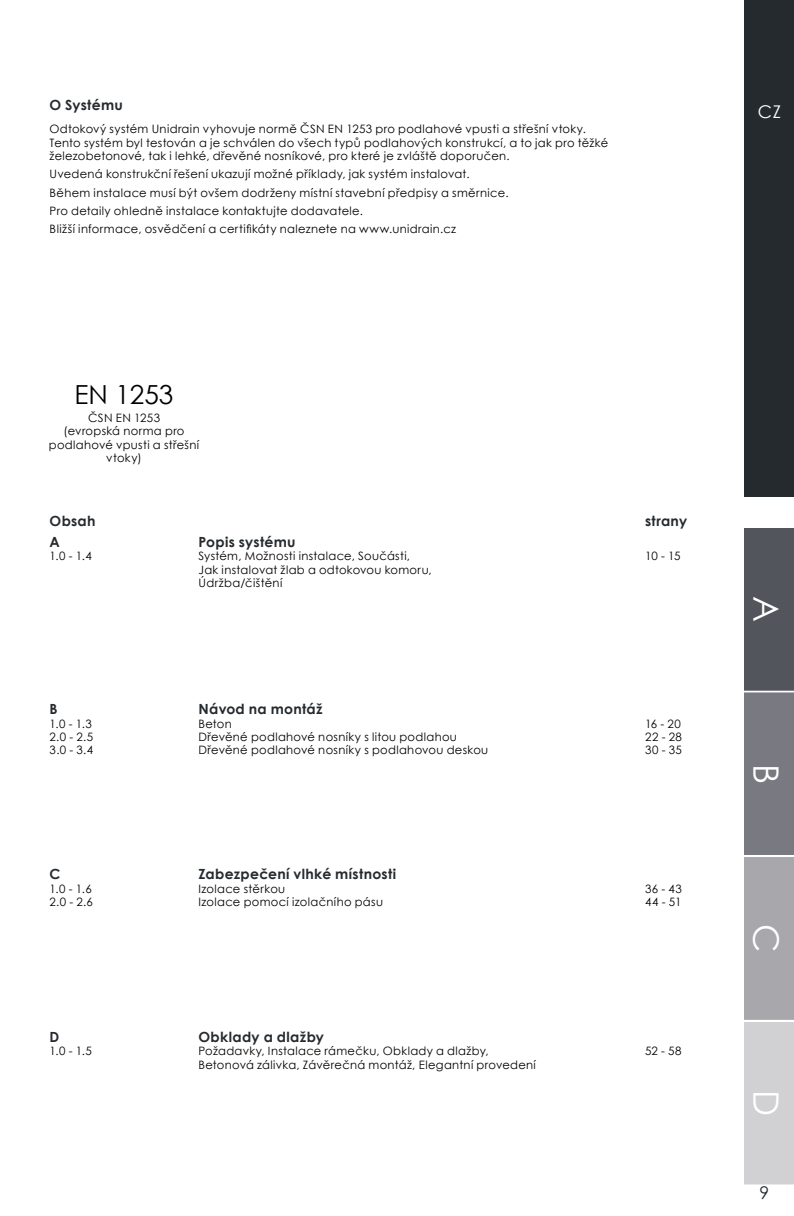
<style>
.page{position:relative;width:794px;height:1216px;background:#fff}
.page>*{position:absolute;margin:0;border:0;box-sizing:border-box;transform-origin:0 0}
.t1{font:35px "Century Gothic";color:#fff}
.t2{font:26.25px "Century Gothic";color:#000}
.t3{font:17.5px "Century Gothic";color:#fff}
.t4{font:17.5px "Century Gothic";color:#252a2f}
.t5{font:700 14px "Century Gothic";letter-spacing:.02em;color:#252a2f}
.t6{font:11.55px/13.3px "Century Gothic";letter-spacing:.03em;color:#000}
</style>
<div class="page">
<div style="left:744px;top:692px;width:50px;height:163px;background:#797981"></div>
<div style="left:744px;top:857px;width:50px;height:162px;background:#a8a7ab"></div>
<div style="left:744px;top:1021px;width:50px;height:163px;background:#d1d1d3"></div>
<div style="left:744px;top:528px;width:50px;height:162px;background:#52555c"></div>
<div style="left:744px;top:0;width:50px;height:496px;background:#252a2f"></div>
<p class="t5" style="left:50px;top:94px;width:75px">O Systému</p>
<p class="t6" style="left:50px;top:122px;width:560px">Odtokový systém Unidrain vyhovuje normě ČSN EN 1253 pro podlahové vpusti a střešní vtoky.<br>Tento systém byl testován a je schválen do všech typů podlahových konstrukcí, a to jak pro těžké železobetonové, tak i lehké, dřevěné nosníkové, pro které je zvláště doporučen.</p>
<p class="t6" style="left:50px;top:165px;width:460px;line-height:18.2px">Uvedená konstrukční řešení ukazují možné příklady, jak systém instalovat.<br>Během instalace musí být ovšem dodrženy místní stavební předpisy a směrnice.<br>Pro detaily ohledně instalace kontaktujte dodavatele.<br>Bližší informace, osvědčení a certifikáty naleznete na www.unidrain.cz</p>
<h2 class="t2" style="left:75px;top:375px;width:100px">EN 1253</h2>
<p class="t6" style="left:49px;top:411px;width:152px;text-align:center">ČSN EN 1253<br>(evropská norma pro podlahové vpusti a střešní vtoky)</p>
<p class="t5" style="left:50px;top:510px;width:47px">Obsah</p>
<p class="t5" style="left:645px;top:510px;width:44px">strany</p>
<p class="t5" style="left:50px;top:531px;width:12px">A</p>
<p class="t5" style="left:198px;top:531px;width:99px">Popis systému</p>
<p class="t6" style="left:50px;top:549px;width:44px">1.0 - 1.4</p>
<p class="t6" style="left:198px;top:549px;width:213px">Systém, Možnosti instalace, Součásti,</p>
<p class="t6" style="left:645px;top:549px;width:37px">10 - 15</p>
<p class="t6" style="left:198px;top:562px;width:235px">Jak instalovat žlab a odtokovou komoru,<br>Údržba/čištění</p>
<p class="t5" style="left:50px;top:698px;width:10px">B</p>
<p class="t5" style="left:198px;top:698px;width:126px">Návod na montáž</p>
<p class="t6" style="left:50px;top:716px;width:44px">1.0 - 1.3</p>
<p class="t6" style="left:198px;top:716px;width:35px">Beton</p>
<p class="t6" style="left:645px;top:716px;width:37px">16 - 20</p>
<p class="t6" style="left:50px;top:730px;width:45px">2.0 - 2.5</p>
<p class="t6" style="left:198px;top:730px;width:260px">Dřevěné podlahové nosníky s litou podlahou</p>
<p class="t6" style="left:645px;top:730px;width:38px">22 - 28</p>
<p class="t6" style="left:50px;top:743px;width:45px">3.0 - 3.4</p>
<p class="t6" style="left:198px;top:743px;width:291px">Dřevěné podlahové nosníky s podlahovou deskou</p>
<p class="t6" style="left:645px;top:743px;width:38px">30 - 35</p>
<p class="t5" style="left:50px;top:863px;width:12px">C</p>
<p class="t5" style="left:198px;top:863px;width:199px">Zabezpečení vlhké místnosti</p>
<p class="t6" style="left:50px;top:881px;width:44px">1.0 - 1.6</p>
<p class="t6" style="left:198px;top:881px;width:88px">Izolace stěrkou</p>
<p class="t6" style="left:645px;top:881px;width:38px">36 - 43</p>
<p class="t6" style="left:50px;top:895px;width:45px">2.0 - 2.6</p>
<p class="t6" style="left:198px;top:895px;width:186px">Izolace pomocí izolačního pásu</p>
<p class="t6" style="left:645px;top:895px;width:38px">44 - 51</p>
<p class="t5" style="left:50px;top:1026px;width:11px">D</p>
<p class="t5" style="left:198px;top:1026px;width:127px">Obklady a dlažby</p>
<p class="t6" style="left:50px;top:1044px;width:44px">1.0 - 1.5</p>
<p class="t6" style="left:198px;top:1044px;width:292px">Požadavky, Instalace rámečku, Obklady a dlažby,</p>
<p class="t6" style="left:645px;top:1044px;width:38px">52 - 58</p>
<p class="t6" style="left:198px;top:1057px;width:339px">Betonová zálivka, Závěrečná montáž, Elegantní provedení</p>
<h3 class="t3" style="left:757px;top:99px;width:25px">CZ</h3>
<h1 class="t1" style="left:790px;top:596px;width:27px;rotate:90deg">A</h1>
<h1 class="t1" style="left:790px;top:763px;width:22px;rotate:90deg">B</h1>
<h1 class="t1" style="left:790px;top:924px;width:30px;rotate:90deg">C</h1>
<h1 class="t1" style="left:790px;top:1089px;width:28px;rotate:90deg">D</h1>
<h3 class="t4" style="left:759px;top:1180px;width:11px">9</h3>
</div>
